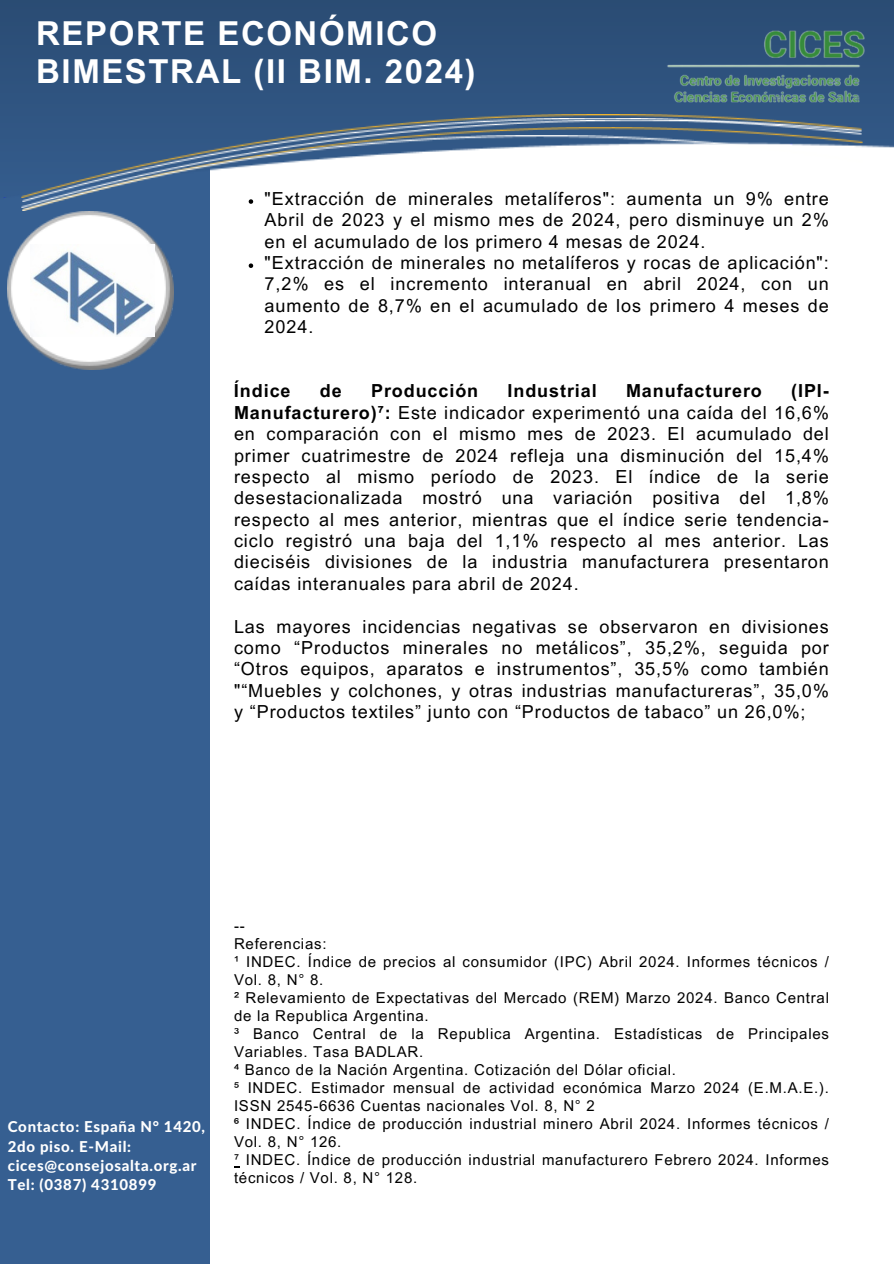
<style>
.page{position:relative;width:894px;height:1264px;background:#fff}
.page>*{position:absolute;margin:0;border:0;box-sizing:border-box;transform-origin:0 0}
.t1{font:700 33px/38.2px "Arial MT Pro";letter-spacing:.045em;color:#fff}
.t2{font:18px/21.3px "Arial MT Pro";letter-spacing:.05em;color:#000;text-align:justify}
.t3{font:700 18px "Arial MT Pro";letter-spacing:.05em;color:#000}
.t4{font:15px/18px "Arial MT Pro";letter-spacing:.05em;color:#000}
.t5{font:800 15px/19.2px "Lato Latin";letter-spacing:.045em;color:#fff}
.s1{font-weight:700}
</style>
<div class="page">
<div style="left:0;top:218px;width:209px;height:1045px;background:#365f91"></div>
<img style="left:0;top:0;width:893px;height:218px">
<img style="left:22px;top:114px;width:629px;height:7px">
<img style="left:22px;top:121px;width:629px;height:6px">
<img style="left:22px;top:127px;width:840px;height:84px">
<img style="left:22px;top:135px;width:839px;height:76px">
<img style="left:7px;top:211px;width:166px;height:158px">
<img style="left:30px;top:244px;width:124px;height:92px">
<svg style="left:248px;top:199px;width:5px;height:5px"></svg>
<svg style="left:248px;top:263px;width:5px;height:5px"></svg>
<img style="left:651px;top:0;width:231px;height:130px">
<p class="t1" style="left:36px;top:18px;width:440px">REPORTE ECONÓMICO<br>BIMESTRAL (II BIM. 2024)</p>
<p class="t2" style="left:264px;top:190px;width:565px">"Extracción de minerales metalíferos": aumenta un 9% entre Abril de 2023 y el mismo mes de 2024, pero disminuye un 2% en el acumulado de los primero 4 mesas de 2024.</p>
<p class="t2" style="left:264px;top:254px;width:565px">"Extracción de minerales no metalíferos y rocas de aplicación":<br>7,2% es el incremento interanual en abril 2024, con un aumento de 8,7% en el acumulado de los primero 4 meses de 2024.</p>
<p class="t3" style="left:234px;top:384px;width:58px">Índice</p>
<p class="t3" style="left:320px;top:384px;width:23px">de</p>
<p class="t3" style="left:371px;top:384px;width:109px">Producción</p>
<p class="t3" style="left:507px;top:384px;width:91px">Industrial</p>
<p class="t3" style="left:626px;top:384px;width:137px">Manufacturero</p>
<p class="t2" style="left:234px;top:382px;width:596px;text-indent:557px"><span class="s1">(IPI-Manufacturero)⁷:</span> Este indicador experimentó una caída del 16,6% en comparación con el mismo mes de 2023. El acumulado del primer cuatrimestre de 2024 refleja una disminución del 15,4% respecto al mismo período de 2023. El índice de la serie desestacionalizada mostró una variación positiva del 1,8% respecto al mes anterior, mientras que el índice serie tendencia&shy;ciclo registró una baja del 1,1% respecto al mes anterior. Las dieciséis divisiones de la industria manufacturera presentaron caídas interanuales para abril de 2024.</p>
<p class="t2" style="left:234px;top:618px;width:596px">Las mayores incidencias negativas se observaron en divisiones como “Productos minerales no metálicos”, 35,2%, seguida por “Otros equipos, aparatos e instrumentos”, 35,5% como también "“Muebles y colchones, y otras industrias manufactureras”, 35,0% y “Productos textiles” junto con “Productos de tabaco” un 26,0%;</p>
<p class="t5" style="left:8px;top:1118px;width:199px">Contacto: España N° 1420,<br>2do piso. E-Mail: cices@consejosalta.org.ar<br>Tel: (0387) 4310899</p>
<p class="t4" style="left:234px;top:918px;width:12px">--</p>
<p class="t4" style="left:234px;top:936px;width:94px">Referencias:</p>
<h3 class="t4" style="left:234px;top:954px;width:596px">¹ INDEC. Índice de precios al consumidor (IPC) Abril 2024. Informes técnicos /<br>Vol. 8, N° 8.</h3>
<p class="t4" style="left:234px;top:990px;width:596px">² Relevamiento de Expectativas del Mercado (REM) Marzo 2024. Banco Central de la Republica Argentina.</p>
<p class="t4" style="left:234px;top:1026px;width:596px">³ Banco Central de la Republica Argentina. Estadísticas de Principales<br>Variables. Tasa BADLAR.</p>
<h2 class="t4" style="left:234px;top:1062px;width:443px">⁴ Banco de la Nación Argentina. Cotización del Dólar oficial.</h2>
<h2 class="t4" style="left:234px;top:1080px;width:596px">⁵ INDEC. Estimador mensual de actividad económica Marzo 2024 (E.M.A.E.).<br>ISSN 2545-6636 Cuentas nacionales Vol. 8, N° 2</h2>
<p class="t4" style="left:234px;top:1116px;width:596px">⁶ INDEC. Índice de producción industrial minero Abril 2024. Informes técnicos /<br>Vol. 8, N° 126.</p>
<p class="t4" style="left:234px;top:1152px;width:596px">⁷ INDEC. Índice de producción industrial manufacturero Febrero 2024. Informes técnicos / Vol. 8, N° 128.</p>
</div>
